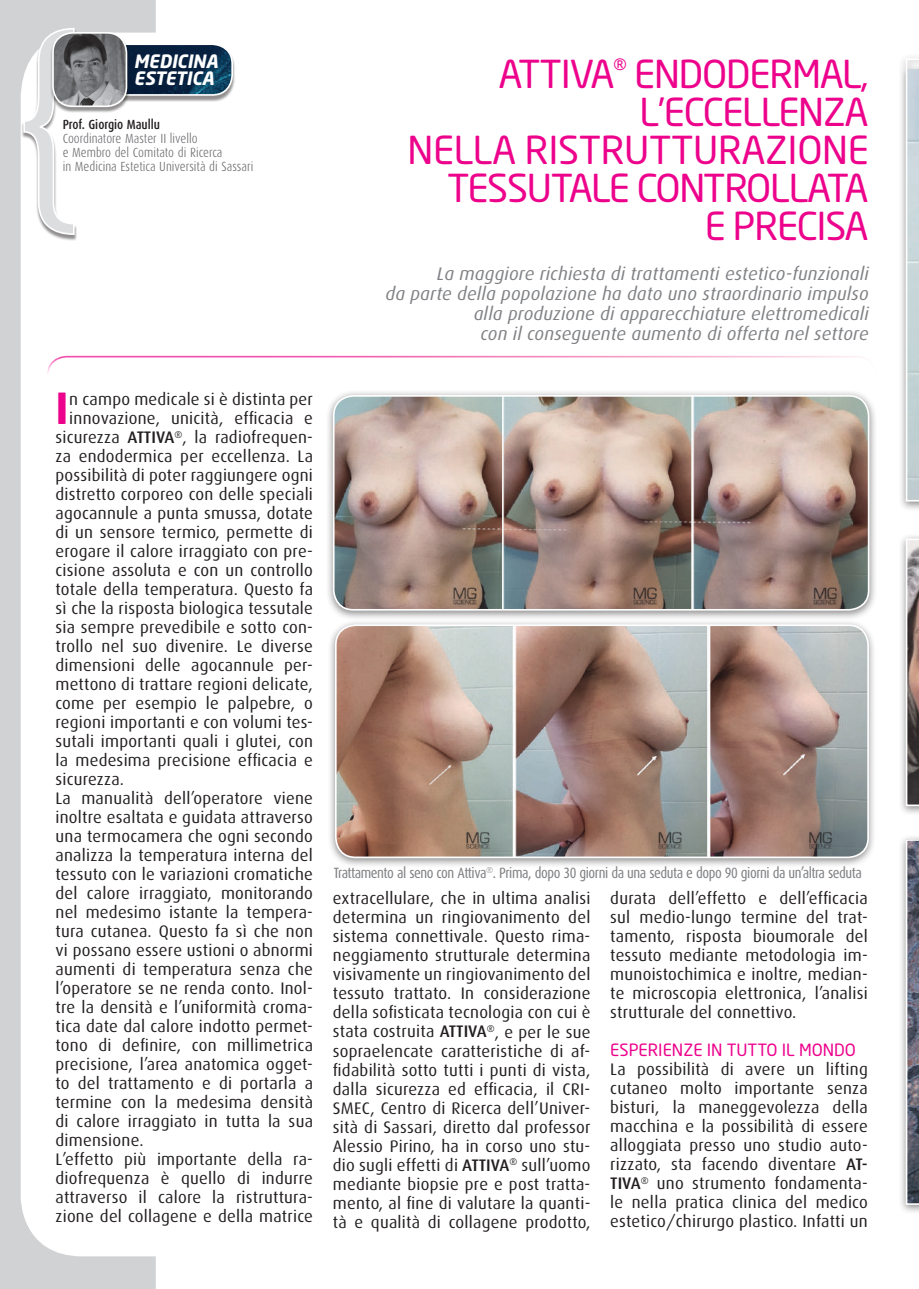
<style>
.page{position:relative;width:919px;height:1289px;background:#fff}
.page>*{position:absolute;margin:0;border:0;box-sizing:border-box;transform-origin:0 0}
.t1{font:700 42.3px "Neo Sans Std";color:#ed028c}
.t2{font:38.1px/38.1px "Neo Sans Std";letter-spacing:-.03em;color:#ed028c;text-align:right}
.t3{font:italic 18.15px/19.8px "Dax";letter-spacing:.01em;color:#808285;text-align:right}
.t4{font:italic 700 18.15px/16.5px "Neo Sans Std";letter-spacing:-.005em;color:#fff}
.t5{font:16.65px/19px "Dax";letter-spacing:.015em;color:#231f20;text-align:justify}
.t6{font:16.65px "Neo Sans Std";color:#ed028c}
.t7{font:14.85px "Dax Condensed";letter-spacing:-.03em;color:#808285}
.t8{font:300 13.2px/14.1px "Dax Condensed";color:#6c6d70}
.t9{font:500 13.2px "Dax Condensed";color:#231f20}
.s1{font-weight:500}
</style>
<div class="page">
<svg style="left:0;top:0;width:156px;height:1288px"></svg>
<svg style="left:45px;top:354px;width:818px;height:23px"></svg>
<div style="left:37px;top:45px;width:198px;height:57px;background:#231f20;opacity:.5"></div>
<img style="left:130px;top:45px;width:102px;height:50px">
<div style="left:39px;top:43px;width:194px;height:53px;border:2px solid #fff;border-radius:20px"></div>
<div style="left:21px;top:29px;width:56px;height:212px;background:#231f20;opacity:.5"></div>
<svg style="left:22px;top:27px;width:53px;height:209px"></svg>
<div style="left:50px;top:33px;width:80px;height:80px;background:#231f20;opacity:.5"></div>
<img style="left:53px;top:33px;width:73px;height:73px">
<div style="left:52px;top:32px;width:75px;height:75px;border:2px solid #fff;border-radius:20px"></div>
<div style="left:327px;top:619px;width:549px;height:249px;background:#231f20;opacity:.5"></div>
<img style="left:336px;top:625px;width:532px;height:232px">
<div style="left:335px;top:624px;width:533px;height:234px;border:2px solid #fff;border-radius:20px"></div>
<div style="left:325px;top:390px;width:552px;height:230px;background:#231f20;opacity:.5"></div>
<img style="left:334px;top:396px;width:534px;height:213px">
<div style="left:333px;top:395px;width:536px;height:215px;border:2px solid #fff;border-radius:20px"></div>
<div style="left:898px;top:53px;width:20px;height:459px;background:#231f20;opacity:.5"></div>
<svg style="left:904px;top:57px;width:14px;height:445px;background:#ced8db"></svg>
<div style="left:898px;top:533px;width:20px;height:283px;background:#231f20;opacity:.5"></div>
<svg style="left:904px;top:537px;width:14px;height:270px;background:#908785"></svg>
<div style="left:898px;top:833px;width:20px;height:381px;background:#231f20;opacity:.5"></div>
<svg style="left:904px;top:838px;width:14px;height:367px;background:#7f808c"></svg>
<p class="t4" style="left:134px;top:53px;width:86px">MEDICINA<br>ESTETICA</p>
<p class="t9" style="left:63px;top:117px;width:99px">Prof. Giorgio Maullu</p>
<p class="t8" style="left:63px;top:132px;width:192px">Coordinatore Master II livello<br>e Membro del Comitato di Ricerca<br>in Medicina Estetica Università di Sassari</p>
<h1 class="t1" style="left:55px;top:381px;width:15px">I</h1>
<p class="t5" style="left:69px;top:390px;width:245px">n campo medicale si è distinta per</p>
<p class="t5" style="left:69px;top:409px;width:245px">innovazione, unicità, efficacia e</p>
<p class="t5" style="left:55px;top:428px;width:259px">sicurezza <span class="s1">ATTIVA</span><sup>®</sup>, la radiofrequen-</p>
<p class="t5" style="left:55px;top:447px;width:259px">za endodermica per eccellenza. La</p>
<p class="t5" style="left:55px;top:466px;width:259px">possibilità di poter raggiungere ogni</p>
<p class="t5" style="left:55px;top:485px;width:259px">distretto corporeo con delle speciali</p>
<p class="t5" style="left:55px;top:504px;width:259px">agocannule a punta smussa, dotate</p>
<p class="t5" style="left:55px;top:523px;width:259px">di un sensore termico, permette di</p>
<p class="t5" style="left:55px;top:542px;width:259px">erogare il calore irraggiato con pre-</p>
<p class="t5" style="left:55px;top:561px;width:259px">cisione assoluta e con un controllo</p>
<p class="t5" style="left:55px;top:580px;width:259px">totale della temperatura. Questo fa</p>
<p class="t5" style="left:55px;top:599px;width:259px">sì che la risposta biologica tessutale</p>
<p class="t5" style="left:55px;top:618px;width:259px">sia sempre prevedibile e sotto con-</p>
<p class="t5" style="left:55px;top:637px;width:259px">trollo nel suo divenire. Le diverse</p>
<p class="t5" style="left:55px;top:656px;width:259px">dimensioni delle agocannule per-</p>
<p class="t5" style="left:55px;top:675px;width:259px">mettono di trattare regioni delicate,</p>
<p class="t5" style="left:55px;top:694px;width:259px">come per esempio le palpebre, o</p>
<p class="t5" style="left:55px;top:713px;width:259px">regioni importanti e con volumi tes-</p>
<p class="t5" style="left:55px;top:732px;width:259px">sutali importanti quali i glutei, con</p>
<p class="t5" style="left:55px;top:751px;width:259px">la medesima precisione efficacia e</p>
<p class="t5" style="left:55px;top:770px;width:70px">sicurezza.</p>
<p class="t5" style="left:55px;top:789px;width:259px">La manualità dell’operatore viene</p>
<p class="t5" style="left:55px;top:808px;width:259px">inoltre esaltata e guidata attraverso</p>
<p class="t5" style="left:55px;top:827px;width:259px">una termocamera che ogni secondo</p>
<p class="t5" style="left:55px;top:846px;width:259px">analizza la temperatura interna del</p>
<p class="t5" style="left:55px;top:865px;width:259px">tessuto con le variazioni cromatiche</p>
<p class="t5" style="left:55px;top:884px;width:259px">del calore irraggiato, monitorando</p>
<p class="t5" style="left:55px;top:903px;width:259px">nel medesimo istante la tempera-</p>
<p class="t5" style="left:55px;top:922px;width:259px">tura cutanea. Questo fa sì che non</p>
<p class="t5" style="left:55px;top:941px;width:259px">vi possano essere ustioni o abnormi</p>
<p class="t5" style="left:55px;top:960px;width:259px">aumenti di temperatura senza che</p>
<p class="t5" style="left:55px;top:979px;width:259px">l’operatore se ne renda conto. Inol-</p>
<p class="t5" style="left:55px;top:998px;width:259px">tre la densità e l’uniformità croma-</p>
<p class="t5" style="left:55px;top:1017px;width:259px">tica date dal calore indotto permet-</p>
<p class="t5" style="left:55px;top:1036px;width:259px">tono di definire, con millimetrica</p>
<p class="t5" style="left:55px;top:1055px;width:259px">precisione, l’area anatomica ogget-</p>
<p class="t5" style="left:55px;top:1074px;width:259px">to del trattamento e di portarla a</p>
<p class="t5" style="left:55px;top:1093px;width:259px">termine con la medesima densità</p>
<p class="t5" style="left:55px;top:1112px;width:259px">di calore irraggiato in tutta la sua</p>
<p class="t5" style="left:55px;top:1131px;width:90px">dimensione.</p>
<p class="t5" style="left:55px;top:1150px;width:259px">L’effetto più importante della ra-</p>
<p class="t5" style="left:55px;top:1169px;width:259px">diofrequenza è quello di indurre</p>
<p class="t5" style="left:55px;top:1188px;width:259px">attraverso il calore la ristruttura-</p>
<p class="t5" style="left:55px;top:1207px;width:259px">zione del collagene e della matrice</p>
<h2 class="t2" style="left:407px;top:54px;width:462px">ATTIVA<sup>®</sup> ENDODERMAL,<br>L’ECCELLENZA<br>NELLA RISTRUTTURAZIONE<br>TESSUTALE CONTROLLATA<br>E PRECISA</h2>
<p class="t3" style="left:385px;top:264px;width:484px">La maggiore richiesta di trattamenti estetico-funzionali<br>da parte della popolazione ha dato uno straordinario impulso alla produzione di apparecchiature elettromedicali<br>con il conseguente aumento di offerta nel settore</p>
<p class="t7" style="left:334px;top:865px;width:529px">Trattamento al seno con Attiva<sup>®</sup>. Prima, dopo 30 giorni da una seduta e dopo 90 giorni da un’altra seduta</p>
<p class="t5" style="left:333px;top:889px;width:259px">extracellulare, che in ultima analisi determina un ringiovanimento del sistema connettivale. Questo rima&shy;neggiamento strutturale determina visivamente un ringiovanimento del tessuto trattato. In considerazione della sofisticata tecnologia con cui è stata costruita <span class="s1">ATTIVA</span><sup>®</sup>, e per le sue sopraelencate caratteristiche di af&shy;fidabilità sotto tutti i punti di vista, dalla sicurezza ed efficacia, il CRI-SMEC, Centro di Ricerca dell’Univer&shy;sità di Sassari, diretto dal professor Alessio Pirino, ha in corso uno stu&shy;dio sugli effetti di <span class="s1">ATTIVA</span><sup>®</sup> sull’uomo mediante biopsie pre e post tratta&shy;mento, al fine di valutare la quanti&shy;tà e qualità di collagene prodotto,</p>
<p class="t5" style="left:610px;top:889px;width:259px">durata dell’effetto e dell’efficacia sul medio-lungo termine del trat&shy;tamento, risposta bioumorale del tessuto mediante metodologia im&shy;munoistochimica e inoltre, median&shy;te microscopia elettronica, l’analisi strutturale del connettivo.</p>
<p class="t6" style="left:610px;top:1039px;width:247px">ESPERIENZE IN TUTTO IL MONDO</p>
<p class="t5" style="left:610px;top:1059px;width:259px">La possibilità di avere un lifting cutaneo molto importante senza bisturi, la maneggevolezza della macchina e la possibilità di essere alloggiata presso uno studio auto&shy;rizzato, sta facendo diventare <span class="s1">AT-TIVA</span><sup>®</sup> uno strumento fondamenta&shy;le nella pratica clinica del medico estetico/chirurgo plastico. Infatti un</p>
</div>
